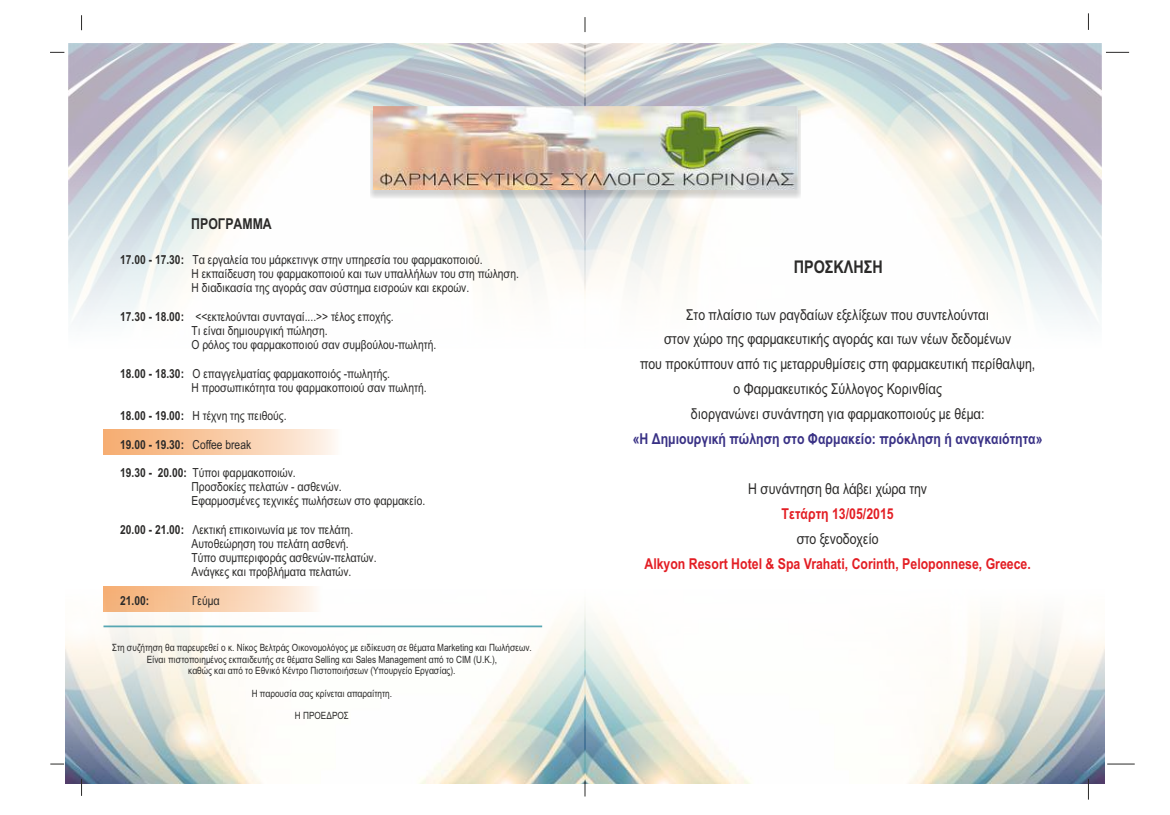
<style>
.page{position:relative;width:1170px;height:815px;background:#fff}
.page>*{position:absolute;margin:0;border:0;box-sizing:border-box;transform-origin:0 0}
.t1{font:700 17.5px "Arial Narrow";color:#2b2a29}
.t2{font:15px/24.9px "Arial Narrow";color:#2b2a29;text-align:center}
.t3{font:700 15px "Arial Narrow";color:#e31e24}
.t4{font:700 15px "Arial Narrow";color:#393185}
.t5{font:700 15px "Arial Narrow";color:#2b2a29}
.t6{font:12.5px/14.1px "Arial Narrow";color:#2b2a29}
.t7{font:700 12.5px "Arial Narrow";color:#2b2a29}
.t8{font:10px/11.4px "Arial Narrow";color:#2b2a29;text-align:center}
.s1{font-weight:700}
.s2{font-weight:400}
</style>
<div class="page">
<svg style="left:103px;top:430px;width:232px;height:25px;background:#f9cca7"></svg>
<img style="left:66px;top:586px;width:1037px;height:198px">
<img style="left:68px;top:43px;width:1033px;height:280px">
<div style="left:370px;top:111px;width:430px;height:88px;background:#1c1e21;opacity:.2"></div>
<img style="left:373px;top:107px;width:424px;height:82px">
<hr style="left:103px;top:625px;width:439px;height:2px;background:#57a7b3">
<svg style="left:1107px;top:764px;width:27px;height:1px"></svg>
<svg style="left:1087px;top:779px;width:1px;height:20px"></svg>
<svg style="left:584px;top:781px;width:1px;height:15px"></svg>
<svg style="left:50px;top:764px;width:14px;height:1px"></svg>
<svg style="left:81px;top:779px;width:1px;height:17px"></svg>
<svg style="left:1087px;top:14px;width:1px;height:15px"></svg>
<svg style="left:1106px;top:52px;width:22px;height:1px"></svg>
<svg style="left:584px;top:17px;width:1px;height:15px"></svg>
<svg style="left:81px;top:15px;width:1px;height:15px"></svg>
<svg style="left:50px;top:52px;width:14px;height:1px"></svg>
<p class="t5" style="left:191px;top:218px;width:82px">ΠΡΟΓΡΑΜΜΑ</p>
<p class="t6" style="left:191px;top:254px;width:329px;text-indent:-71px"><span class="s1">17.00 - 17.30:</span> Τα εργαλεία του μάρκετινγκ στην υπηρεσία του φαρμακοποιού.<br>Η εκπαίδευση του φαρμακοποιού και των υπαλλήλων του στη πώληση.<br>Η διαδικασία της αγοράς σαν σύστημα εισροών και εκροών.</p>
<p class="t6" style="left:191px;top:311px;width:246px;text-indent:-71px"><span class="s1">17.30 - 18.00:</span> &lt;&lt;εκτελούνται συνταγαί....&gt;&gt; τέλος εποχής.<br>Τι είναι δημιουργική πώληση.<br>Ο ρόλος του φαρμακοποιού σαν συμβούλου-πωλητή.</p>
<p class="t6" style="left:191px;top:367px;width:236px;text-indent:-71px"><span class="s1">18.00 - 18.30:</span> Ο επαγγελματίας φαρμακοποιός -πωλητής.<br>Η προσωπικότητα του φαρμακοποιού σαν πωλητή.</p>
<p class="t6" style="left:120px;top:410px;width:168px"><span class="s1">18.00 - 19.00:</span> Η τέχνη της πειθούς.</p>
<p class="t7" style="left:120px;top:440px;width:132px">19.00 - 19.30: <span class="s2">Coffee break</span></p>
<p class="t6" style="left:191px;top:467px;width:235px;text-indent:-71px"><span class="s1">19.30 - 20.00:</span> Τύποι φαρμακοποιών.<br>Προσδοκίες πελατών - ασθενών.<br>Εφαρμοσμένες τεχνικές πωλήσεων στο φαρμακείο.</p>
<p class="t6" style="left:191px;top:524px;width:186px;text-indent:-71px"><span class="s1">20.00 - 21.00:</span> Λεκτική επικοινωνία με τον πελάτη.<br>Αυτοθεώρηση του πελάτη ασθενή.<br>Τύπο συμπεριφοράς ασθενών-πελατών.<br>Ανάγκες και προβλήματα πελατών.</p>
<p class="t7" style="left:120px;top:596px;width:31px">21.00:</p>
<p class="t6" style="left:192px;top:594px;width:29px">Γεύμα</p>
<p class="t8" style="left:112px;top:643px;width:421px">Στη συζήτηση θα παρευρεθεί ο κ. Νίκος Βελτράς Οικονομολόγος με ειδίκευση σε θέματα Marketing και Πωλήσεων.<br>Είναι πιστοποιημένος εκπαιδευτής σε θέματα Selling και Sales Management από το CIM (U.K.),<br>καθώς και από το Εθνικό Κέντρο Πιστοποιήσεων (Υπουργείο Εργασίας).</p>
<p class="t8" style="left:252px;top:688px;width:142px">Η παρουσία σας κρίνεται απαραίτητη.</p>
<p class="t8" style="left:295px;top:711px;width:55px">Η ΠΡΟΕΔΡΟΣ</p>
<h1 class="t1" style="left:793px;top:260px;width:90px">ΠΡΟΣΚΛΗΣΗ</h1>
<p class="t2" style="left:640px;top:303px;width:397px">Στο πλαίσιο των ραγδαίων εξελίξεων που συντελούνται<br>στον χώρο της φαρμακευτικής αγοράς και των νέων δεδομένων<br>που προκύπτουν από τις μεταρρυθμίσεις στη φαρμακευτική περίθαλψη, ο Φαρμακευτικός Σύλλογος Κορινθίας<br>διοργανώνει συνάντηση για φαρμακοποιούς με θέμα:</p>
<p class="t4" style="left:632px;top:433px;width:411px">«Η Δημιουργική πώληση στο Φαρμακείο: πρόκληση ή αναγκαιότητα»</p>
<p class="t2" style="left:748px;top:478px;width:180px">Η συνάντηση θα λάβει χώρα την</p>
<p class="t3" style="left:781px;top:508px;width:113px">Τετάρτη 13/05/2015</p>
<p class="t2" style="left:796px;top:528px;width:83px">στο ξενοδοχείο</p>
<p class="t3" style="left:644px;top:558px;width:388px">Alkyon Resort Hotel &amp; Spa Vrahati, Corinth, Peloponnese, Greece.</p>
</div>
